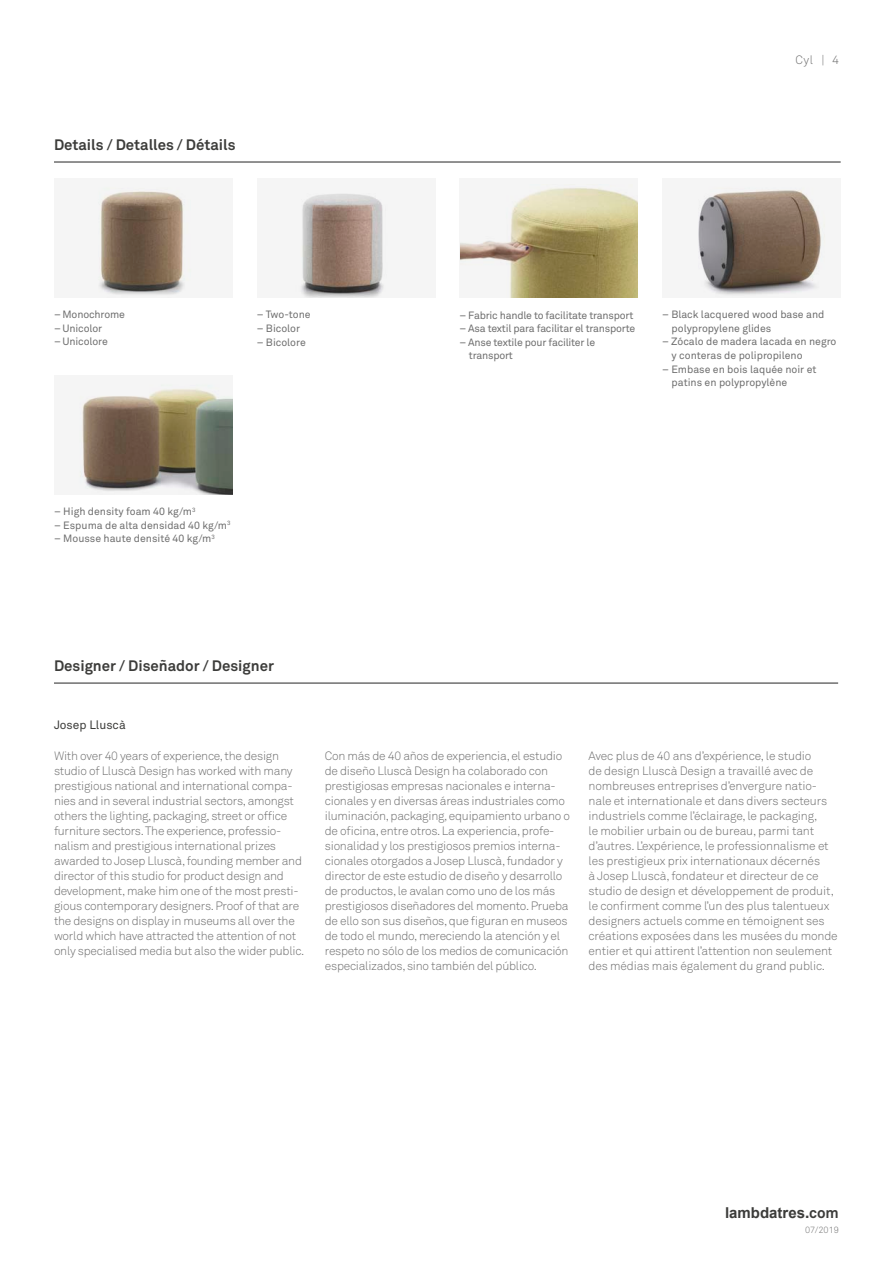
<style>
.page{position:relative;width:893px;height:1263px;background:#fff}
.page>*{position:absolute;margin:0;border:0;box-sizing:border-box;transform-origin:0 0}
.t1{font:700 15px "Akkurat";color:#3c3c3a}
.t2{font:700 15px "Arial";color:#3c3c3a}
.t3{font:300 12px/15px "Akkurat";letter-spacing:-.02em;color:#6e6e6e}
.t4{font:12px "Akkurat";color:#3c3c3a}
.t5{font:10.5px/13.5px "Akkurat";color:#6e6e6e}
.t6{font:10.5px/13.5px "Akkurat";letter-spacing:-.02em;color:#6e6e6e}
.t7{font:300 9px "Akkurat";color:#6e6e6e}
.s1{font-family:"Akkurat"}
</style>
<div class="page">
<img style="left:295px;top:193px;width:93px;height:104px">
<img style="left:97px;top:186px;width:95px;height:111px">
<div style="left:459px;top:178px;width:179px;height:119px;background:#f5f5f5"></div>
<img style="left:460px;top:188px;width:178px;height:109px">
<div style="left:662px;top:178px;width:179px;height:119px;background:#f5f5f5"></div>
<img style="left:698px;top:190px;width:123px;height:105px">
<hr style="left:54px;top:161px;width:787px;height:2px;background:#6e6e6e">
<div style="left:54px;top:375px;width:179px;height:119px;background:#f5f5f5"></div>
<img style="left:82px;top:389px;width:151px;height:105px">
<hr style="left:54px;top:682px;width:784px;height:2px;background:#6e6e6e">
<p class="t1" style="left:54px;top:136px;width:183px">Details / Detalles / Détails</p>
<p class="t3" style="left:796px;top:52px;width:45px">Cyl | 4</p>
<p class="t5" style="left:54px;top:308px;width:73px">– Monochrome</p>
<p class="t5" style="left:54px;top:321px;width:50px">– Unicolor</p>
<p class="t5" style="left:54px;top:335px;width:55px">– Unicolore</p>
<p class="t5" style="left:257px;top:308px;width:56px">– Two-tone</p>
<p class="t5" style="left:257px;top:321px;width:45px">– Bicolor</p>
<p class="t5" style="left:257px;top:335px;width:51px">– Bicolore</p>
<p class="t6" style="left:459px;top:308px;width:175px">– Fabric handle to facilitate transport</p>
<p class="t6" style="left:459px;top:321px;width:177px">– Asa textil para facilitar el transporte</p>
<p class="t6" style="left:469px;top:335px;width:128px;text-indent:-10px">– Anse textile pour faciliter le transport</p>
<p class="t5" style="left:672px;top:308px;width:154px;text-indent:-10px">– Black lacquered wood base and polypropylene glides</p>
<p class="t5" style="left:672px;top:335px;width:166px;text-indent:-10px">– Zócalo de madera lacada en negro y conteras de polipropileno</p>
<p class="t5" style="left:672px;top:362px;width:146px;text-indent:-10px">– Embase en bois laquée noir et patins en polypropylène</p>
<p class="t5" style="left:54px;top:505px;width:143px">– High density foam 40 kg/m<sup>3</sup></p>
<p class="t5" style="left:54px;top:518px;width:178px">– Espuma de alta densidad 40 kg/m<sup>3</sup></p>
<p class="t5" style="left:54px;top:532px;width:162px">– Mousse haute densité 40 kg/m<sup>3</sup></p>
<p class="t1" style="left:54px;top:656px;width:221px">Designer / Diseñador / Designer</p>
<p class="t4" style="left:54px;top:718px;width:73px">Josep Lluscà</p>
<p class="t3" style="left:54px;top:748px;width:252px">With over 40 years of experience, the design studio of Lluscà Design has worked with many prestigious national and international compa&shy;nies and in several industrial sectors, amongst others the lighting, packaging, street or office furniture sectors. The experience, professio&shy;nalism and prestigious international prizes awarded to Josep Lluscà, founding member and director of this studio for product design and development, make him one of the most presti&shy;gious contemporary designers. Proof of that are the designs on display in museums all over the world which have attracted the attention of not only specialised media but also the wider public.</p>
<p class="t3" style="left:325px;top:748px;width:247px">Con más de 40 años de experiencia, el estudio de diseño Lluscà Design ha colaborado con prestigiosas empresas nacionales e interna&shy;cionales y en diversas áreas industriales como iluminación, packaging, equipamiento urbano o de oficina, entre otros. La experiencia, profe&shy;sionalidad y los prestigiosos premios interna&shy;cionales otorgados a Josep Lluscà, fundador y director de este estudio de diseño y desarrollo de productos, le avalan como uno de los más prestigiosos diseñadores del momento. Prueba de ello son sus diseños, que figuran en museos de todo el mundo, mereciendo la atención y el respeto no sólo de los medios de comunicación especializados, sino también del público.</p>
<p class="t3" style="left:588px;top:748px;width:251px">Avec plus de 40 ans d’expérience, le studio<br>de design Lluscà Design a travaillé avec de nombreuses entreprises d’envergure natio&shy;nale et internationale et dans divers secteurs industriels comme l’éclairage, le packaging,<br>le mobilier urbain ou de bureau, parmi tant d’autres. L’expérience, le professionnalisme et les prestigieux prix internationaux décernés<br>à Josep Lluscà, fondateur et directeur de ce studio de design et développement de produit, le confirment comme l’un des plus talentueux designers actuels comme en témoignent ses créations exposées dans les musées du monde entier et qui attirent l’attention non seulement des médias mais également du grand public.</p>
<p class="t2" style="left:725px;top:1204px;width:115px">lambdatres<span class="s1">.com</span></p>
<p class="t7" style="left:805px;top:1224px;width:35px">07/2019</p>
</div>
